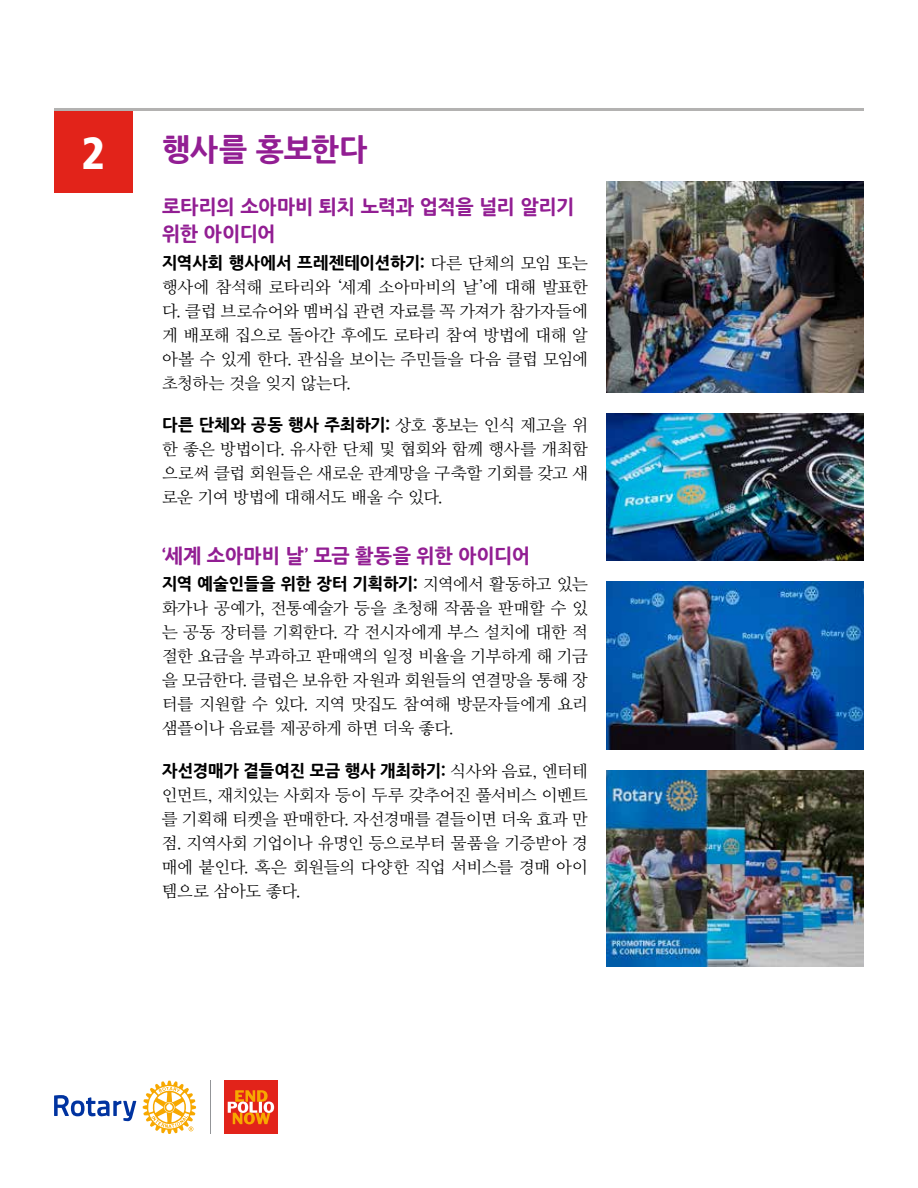
<style>
.page{position:relative;width:918px;height:1188px;background:#fff}
.page>*{position:absolute;margin:0;border:0;box-sizing:border-box;transform-origin:0 0}
.t1{font:900 condensed 45px "Frutiger LT Std";color:#fff}
.t2{font:700 30px "Nanum Gothic OTF Extra";color:#921e93}
.t3{font:700 19.5px/27px "Nanum Gothic OTF Extra";letter-spacing:-.02em;color:#921e93}
.t4{font:700 19.5px "Nanum Gothic OTF Extra";letter-spacing:.005em;color:#921e93}
.t5{font:16.5px/24px "Nanum Myeongjo OTF";letter-spacing:-.015em;color:#000;text-align:justify}
.t6{font:700 16.5px "Nanum Gothic OTF Extra";letter-spacing:-.005em;color:#000}
.t7{font:700 16.5px "Nanum Gothic OTF Extra";letter-spacing:.015em;color:#000}
.s1{font-family:"Nanum Myeongjo OTF";font-weight:400}
</style>
<div class="page">
<svg style="left:54px;top:1095px;width:82px;height:26px"></svg>
<svg style="left:143px;top:1081px;width:53px;height:53px"></svg>
<div style="left:224px;top:1081px;width:54px;height:53px;background:#e2231a"></div>
<svg style="left:228px;top:1090px;width:46px;height:34px"></svg>
<hr style="left:210px;top:1081px;width:1px;height:53px;background:#939598">
<div style="left:54px;top:108px;width:78px;height:85px;background:#e2231a"></div>
<hr style="left:54px;top:108px;width:810px;height:3px;background:#b3b2b1">
<img style="left:606px;top:582px;width:258px;height:168px">
<img style="left:606px;top:771px;width:258px;height:196px">
<img style="left:606px;top:414px;width:258px;height:147px">
<img style="left:606px;top:181px;width:258px;height:212px">
<h1 class="t1" style="left:82px;top:126px;width:25px">2</h1>
<h2 class="t2" style="left:162px;top:131px;width:207px">행사를 홍보한다</h2>
<p class="t3" style="left:162px;top:193px;width:414px">로타리의 소아마비 퇴치 노력과 업적을 널리 알리기 위한 아이디어</p>
<p class="t6" style="left:162px;top:252px;width:428px">지역사회 행사에서 프레젠테이션하기: <span class="s1">다른 단체의 모임 또는</span></p>
<p class="t5" style="left:162px;top:274px;width:428px">행사에 참석해 로타리와 ‘세계 소아마비의 날’에 대해 발표한 다. 클럽 브로슈어와 멤버십 관련 자료를 꼭 가져가 참가자들에 게 배포해 집으로 돌아간 후에도 로타리 참여 방법에 대해 알 아볼 수 있게 한다. 관심을 보이는 주민들을 다음 클럽 모임에 초청하는 것을 잊지 않는다.</p>
<p class="t7" style="left:162px;top:415px;width:428px">다른 단체와 공동 행사 주최하기: <span class="s1">상호 홍보는 인식 제고을 위</span></p>
<p class="t5" style="left:162px;top:437px;width:428px">한 좋은 방법이다. 유사한 단체 및 협회와 함께 행사를 개최함 으로써 클럽 회원들은 새로운 관계망을 구축할 기회를 갖고 새 로운 기여 방법에 대해서도 배울 수 있다.</p>
<p class="t4" style="left:162px;top:544px;width:370px">‘세계 소아마비 날’ 모금 활동을 위한 아이디어</p>
<p class="t6" style="left:162px;top:574px;width:428px">지역 예술인들을 위한 장터 기획하기: <span class="s1">지역에서 활동하고 있는</span></p>
<p class="t5" style="left:162px;top:596px;width:428px">화가나 공예가, 전통예술가 등을 초청해 작품을 판매할 수 있 는 공동 장터를 기획한다. 각 전시자에게 부스 설치에 대한 적 절한 요금을 부과하고 판매액의 일정 비율을 기부하게 해 기금 을 모금한다. 클럽은 보유한 자원과 회원들의 연결망을 통해 장 터를 지원할 수 있다. 지역 맛집도 참여해 방문자들에게 요리 샘플이나 음료를 제공하게 하면 더욱 좋다.</p>
<p class="t6" style="left:162px;top:761px;width:427px">자선경매가 곁들여진 모금 행사 개최하기: <span class="s1">식사와 음료, 엔터테</span></p>
<p class="t5" style="left:162px;top:783px;width:428px">인먼트, 재치있는 사회자 등이 두루 갖추어진 풀서비스 이벤트 를 기획해 티켓을 판매한다. 자선경매를 곁들이면 더욱 효과 만 점. 지역사회 기업이나 유명인 등으로부터 물품을 기증받아 경 매에 붙인다. 혹은 회원들의 다양한 직업 서비스를 경매 아이 템으로 삼아도 좋다.</p>
</div>
